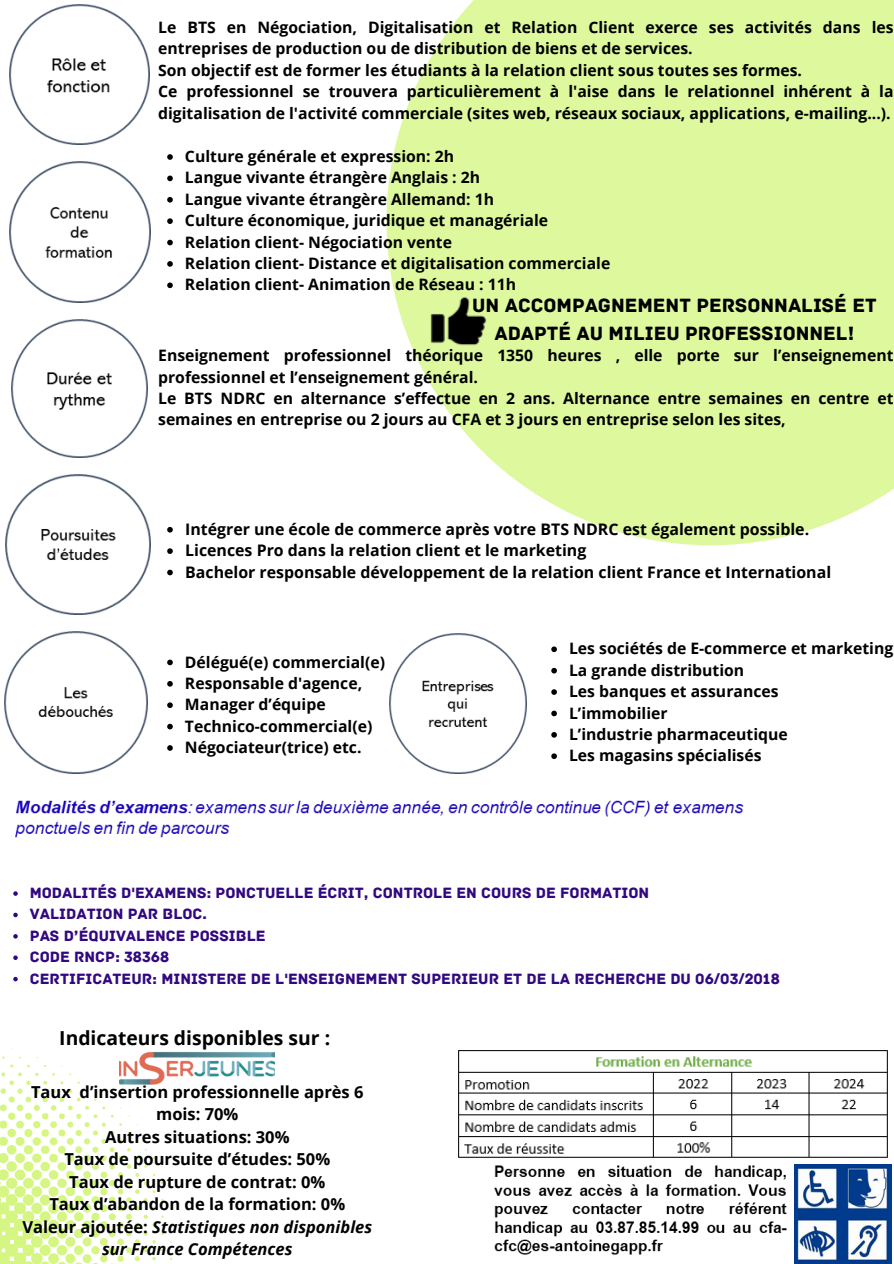
<style>
.page{position:relative;width:894px;height:1264px;background:#fff}
.page>*{position:absolute;margin:0;border:0;box-sizing:border-box;transform-origin:0 0}
.t1{font:20.25px/28.2px "Archive";color:#000;text-align:center}
.t2{font:700 19.35px "Open Sans";color:#000}
.t3{font:700 16.5px/22.5px "Open Sans";color:#000;text-align:center}
.t4{font:700 15.9px "Open Sans";color:#000}
.t5{font:700 15.75px/21.3px "Open Sans";color:#000}
.t6{font:15.75px "Archive";color:#320880}
.s1{font-style:italic}
</style>
<div class="page">
<svg style="left:386px;top:0;width:507px;height:545px;background:#e1f8a9"></svg>
<img style="left:10px;top:5px;width:139px;height:139px">
<img style="left:10px;top:161px;width:140px;height:141px">
<svg style="left:0;top:1064px;width:164px;height:200px"></svg>
<img style="left:11px;top:320px;width:136px;height:137px">
<img style="left:6px;top:474px;width:144px;height:140px">
<img style="left:5px;top:632px;width:143px;height:141px">
<img style="left:15px;top:800px;width:729px;height:38px">
<img style="left:794px;top:1164px;width:97px;height:99px">
<img style="left:494px;top:1165px;width:293px;height:90px">
<img style="left:426px;top:290px;width:64px;height:63px">
<img style="left:389px;top:633px;width:137px;height:140px">
<img style="left:458px;top:1050px;width:430px;height:108px">
<svg style="left:167px;top:154px;width:6px;height:6px"></svg>
<svg style="left:167px;top:175px;width:6px;height:6px"></svg>
<svg style="left:167px;top:197px;width:6px;height:5px"></svg>
<svg style="left:167px;top:218px;width:6px;height:6px"></svg>
<svg style="left:167px;top:240px;width:6px;height:5px"></svg>
<svg style="left:167px;top:261px;width:6px;height:6px"></svg>
<svg style="left:167px;top:282px;width:6px;height:6px"></svg>
<svg style="left:167px;top:527px;width:6px;height:5px"></svg>
<svg style="left:167px;top:548px;width:6px;height:6px"></svg>
<svg style="left:167px;top:569px;width:6px;height:6px"></svg>
<svg style="left:167px;top:659px;width:6px;height:6px"></svg>
<svg style="left:167px;top:681px;width:6px;height:5px"></svg>
<svg style="left:167px;top:702px;width:6px;height:6px"></svg>
<svg style="left:167px;top:723px;width:6px;height:6px"></svg>
<svg style="left:167px;top:745px;width:6px;height:5px"></svg>
<svg style="left:551px;top:646px;width:5px;height:6px"></svg>
<svg style="left:551px;top:668px;width:5px;height:5px"></svg>
<svg style="left:551px;top:689px;width:5px;height:6px"></svg>
<svg style="left:551px;top:710px;width:5px;height:6px"></svg>
<svg style="left:551px;top:732px;width:5px;height:5px"></svg>
<svg style="left:551px;top:753px;width:5px;height:6px"></svg>
<img style="left:119px;top:1051px;width:156px;height:34px">
<svg style="left:13px;top:891px;width:5px;height:4px"></svg>
<svg style="left:13px;top:912px;width:5px;height:5px"></svg>
<svg style="left:13px;top:934px;width:5px;height:4px"></svg>
<svg style="left:13px;top:955px;width:5px;height:5px"></svg>
<svg style="left:13px;top:976px;width:5px;height:5px"></svg>
<p class="t5" style="left:158px;top:16px;width:736px">Le BTS en Négociation, Digitalisation et Relation Client exerce ses activités dans les entreprises de production ou de distribution de biens et de services.<br>Son objectif est de former les étudiants à la relation client sous toutes ses formes.<br>Ce professionnel se trouvera particulièrement à l'aise dans le relationnel inhérent à la digitalisation de l'activité commerciale (sites web, réseaux sociaux, applications, e-mailing...).</p>
<p class="t5" style="left:185px;top:145px;width:270px">Culture générale et expression: 2h</p>
<h3 class="t5" style="left:185px;top:167px;width:296px">Langue vivante étrangère Anglais : 2h</h3>
<p class="t5" style="left:185px;top:188px;width:310px">Langue vivante étrangère Allemand: 1h</p>
<p class="t5" style="left:185px;top:209px;width:364px">Culture économique, juridique et managériale</p>
<p class="t5" style="left:185px;top:231px;width:268px">Relation client- Négociation vente</p>
<p class="t5" style="left:185px;top:252px;width:427px">Relation client- Distance et digitalisation commerciale</p>
<p class="t5" style="left:185px;top:273px;width:332px">Relation client- Animation de Réseau : 11h</p>
<p class="t1" style="left:472px;top:291px;width:406px">UN ACCOMPAGNEMENT PERSONNALISÉ ET<br>ADAPTÉ AU MILIEU PROFESSIONNEL!</p>
<p class="t5" style="left:158px;top:344px;width:736px">Enseignement professionnel théorique 1350 heures , elle porte sur l’enseignement professionnel et l’enseignement général.<br>Le BTS NDRC en alternance s’effectue en 2 ans. Alternance entre semaines en centre et semaines en entreprise ou 2 jours au CFA et 3 jours en entreprise selon les sites,</p>
<p class="t4" style="left:185px;top:518px;width:625px">Intégrer une école de commerce après votre BTS NDRC est également possible.</p>
<p class="t4" style="left:185px;top:539px;width:402px">Licences Pro dans la relation client et le marketing</p>
<p class="t4" style="left:185px;top:560px;width:647px">Bachelor responsable développement de la relation client France et International</p>
<p class="t5" style="left:185px;top:650px;width:201px">Délégué(e) commercial(e)</p>
<p class="t5" style="left:185px;top:672px;width:179px">Responsable d'agence,</p>
<p class="t5" style="left:185px;top:693px;width:142px">Manager d’équipe</p>
<p class="t5" style="left:185px;top:715px;width:189px">Technico-commercial(e)</p>
<p class="t5" style="left:185px;top:736px;width:178px">Négociateur(trice) etc.</p>
<p class="t5" style="left:569px;top:637px;width:325px">Les sociétés de E-commerce et marketing</p>
<p class="t5" style="left:569px;top:659px;width:177px">La grande distribution</p>
<p class="t5" style="left:569px;top:680px;width:211px">Les banques et assurances</p>
<p class="t5" style="left:569px;top:701px;width:100px">L’immobilier</p>
<p class="t5" style="left:569px;top:723px;width:220px">L’industrie pharmaceutique</p>
<p class="t5" style="left:569px;top:744px;width:194px">Les magasins spécialisés</p>
<p class="t6" style="left:30px;top:883px;width:620px">MODALITÉS D'EXAMENS: PONCTUELLE ÉCRIT, CONTROLE EN COURS DE FORMATION</p>
<p class="t6" style="left:30px;top:905px;width:178px">VALIDATION PAR BLOC.</p>
<h3 class="t6" style="left:30px;top:926px;width:237px">PAS D’ÉQUIVALENCE POSSIBLE</h3>
<p class="t6" style="left:30px;top:947px;width:141px">CODE RNCP: 38368</p>
<p class="t6" style="left:30px;top:969px;width:751px">CERTIFICATEUR: MINISTERE DE L'ENSEIGNEMENT SUPERIEUR ET DE LA RECHERCHE DU 06/03/2018</p>
<p class="t2" style="left:59px;top:1023px;width:272px">Indicateurs disponibles sur :</p>
<h1 class="t3" style="left:22px;top:1079px;width:351px">Taux d’insertion professionnelle après 6 mois: 70%<br>Autres situations: 30%<br>Taux de poursuite d’études: 50%<br>Taux de rupture de contrat: 0%<br>Taux d’abandon de la formation: 0%<br>Valeur ajoutée: <span class="s1">Statistiques non disponibles sur France Compétences</span></h1>
</div>
